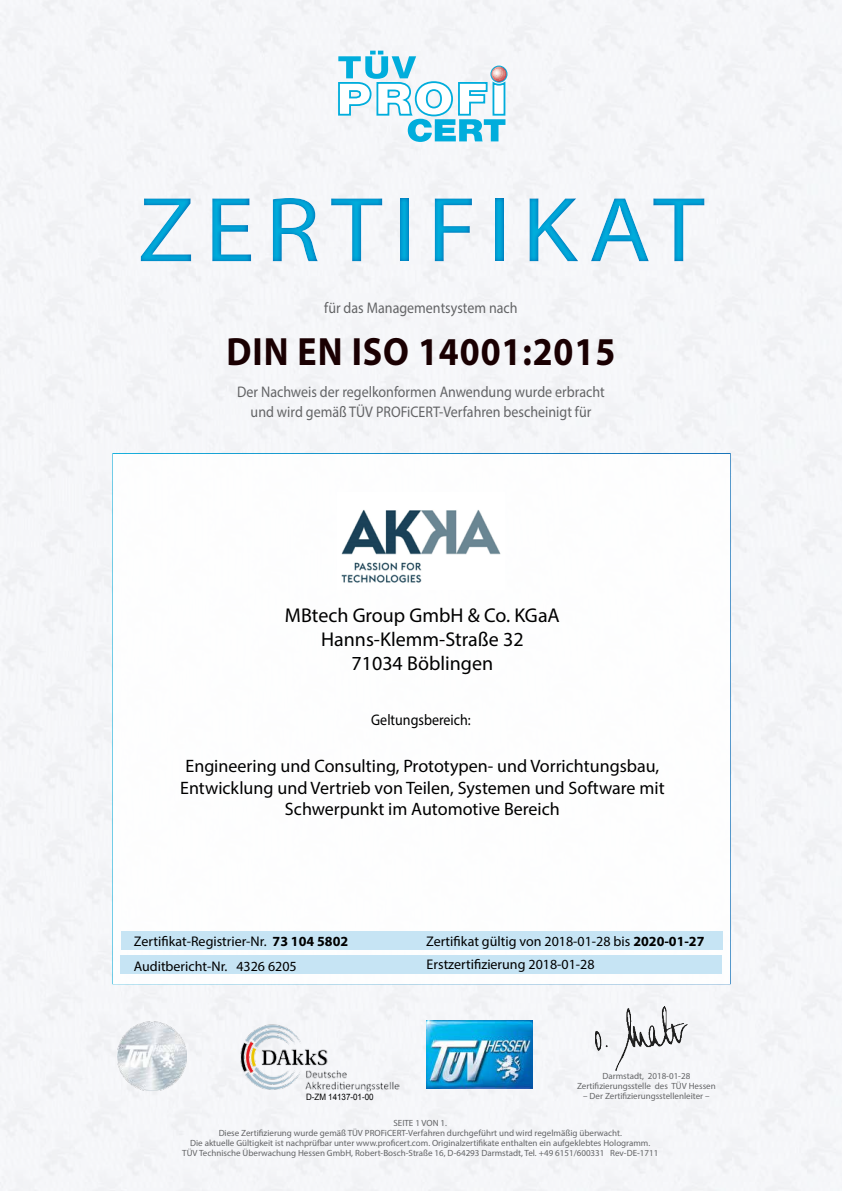
<style>
.page{position:relative;width:842px;height:1191px;background:#f5f6f9}
.page>*{position:absolute;margin:0;border:0;box-sizing:border-box;transform-origin:0 0}
.t1{font:93px "Myriad Pro";letter-spacing:.1em;color:#00addc;scale:1.1 1}
.t2{font:700 39.6px "Myriad Pro";letter-spacing:.025em;color:#1a0002;scale:.91 1}
.t3{font:20px/24px "Myriad Pro";color:#000;text-align:center}
.t4{font:18px/21.6px "Myriad Pro";color:#000;text-align:center}
.t5{font:15.4px/20px "Myriad Pro";color:#636466;text-align:center;scale:.91 1}
.t6{font:15.4px "Myriad Pro";color:#000;scale:.91 1}
.t7{font:14px/24.6px "Myriad Pro";color:#000}
.t8{font:9px/10px "Myriad Pro";color:#636466;text-align:center}
.t9{font:8.8px "Arial";color:#000;scale:.91 1}
.s1{font-weight:700}
</style>
<div class="page">
<div style="left:731px;top:695px;width:103px;height:47px;background:#f5f6f9"></div>
<div style="left:734px;top:566px;width:108px;height:47px;background:#f5f6f9"></div>
<svg style="left:338px;top:51px;width:169px;height:91px"></svg>
<img style="left:241px;top:1024px;width:158px;height:67px">
<img style="left:427px;top:1020px;width:106px;height:69px">
<div style="left:112px;top:453px;width:619px;height:531px;background:#fff;border:2px solid #fff"></div>
<div style="left:120px;top:955px;width:602px;height:19px;background:#c0e2f3"></div>
<div style="left:121px;top:931px;width:601px;height:19px;background:#c0e2f3"></div>
<div style="left:731px;top:455px;width:111px;height:40px;background:#f5f6f9"></div>
<div style="left:731px;top:793px;width:81px;height:72px;background:#f5f6f9"></div>
<img style="left:595px;top:1006px;width:92px;height:64px">
<div style="left:0;top:172px;width:842px;height:114px;background:#006bb6;opacity:.75"></div>
<img style="left:341px;top:509px;width:160px;height:74px">
<img style="left:117px;top:1021px;width:70px;height:69px">
<h1 class="t1" style="left:138px;top:173px;width:517px">ZERTIFIKAT</h1>
<h3 class="t5" style="left:324px;top:298px;width:214px">für das Managementsystem nach</h3>
<h2 class="t2" style="left:227px;top:326px;width:429px">DIN EN ISO 14001:2015</h2>
<h3 class="t5" style="left:237px;top:381px;width:405px">Der Nachweis der regelkonformen Anwendung wurde erbracht und wird gemäß TÜV PROFiCERT-Verfahren bescheinigt für</h3>
<h3 class="t3" style="left:285px;top:603px;width:276px">MBtech Group GmbH &amp; Co. KGaA<br>Hanns-Klemm-Straße 32<br>71034 Böblingen</h3>
<h3 class="t6" style="left:371px;top:710px;width:111px">Geltungsbereich:</h3>
<h3 class="t4" style="left:180px;top:755px;width:486px">Engineering und Consulting, Prototypen- und Vorrichtungsbau,<br>Entwicklung und Vertrieb von Teilen, Systemen und Software mit<br>Schwerpunkt im Automotive Bereich</h3>
<h3 class="t7" style="left:134px;top:929px;width:216px">Zertifikat-Registrier-Nr. <span class="s1">73 104 5802<br></span>Auditbericht-Nr. 4326 6205</h3>
<p class="t9" style="left:306px;top:1090px;width:76px">D-ZM 14137-01-00</p>
<h3 class="t7" style="left:426px;top:929px;width:280px">Zertifikat gültig von 2018-01-28 bis <span class="s1">2020-01-27</span></h3>
<h3 class="t7" style="left:427px;top:952px;width:169px">Erstzertifizierung 2018-01-28</h3>
<p class="t8" style="left:577px;top:1071px;width:140px">Darmstadt, 2018-01-28<br>Zertifizierungsstelle des TÜV Hessen</p>
<p class="t8" style="left:583px;top:1091px;width:128px">– Der Zertifizierungsstellenleiter –</p>
<p class="t8" style="left:182px;top:1118px;width:478px">SEITE 1 VON 1.<br>Diese Zertifizierung wurde gemäß TÜV PROFiCERT-Verfahren durchgeführt und wird regelmäßig überwacht.<br>Die aktuelle Gültigkeit ist nachprüfbar unter www.proficert.com. Originalzertifikate enthalten ein aufgeklebtes Hologramm.<br>TÜV Technische Überwachung Hessen GmbH, Robert-Bosch-Straße 16, D-64293 Darmstadt, Tel. +49 6151/600331 Rev-DE-1711</p>
</div>
